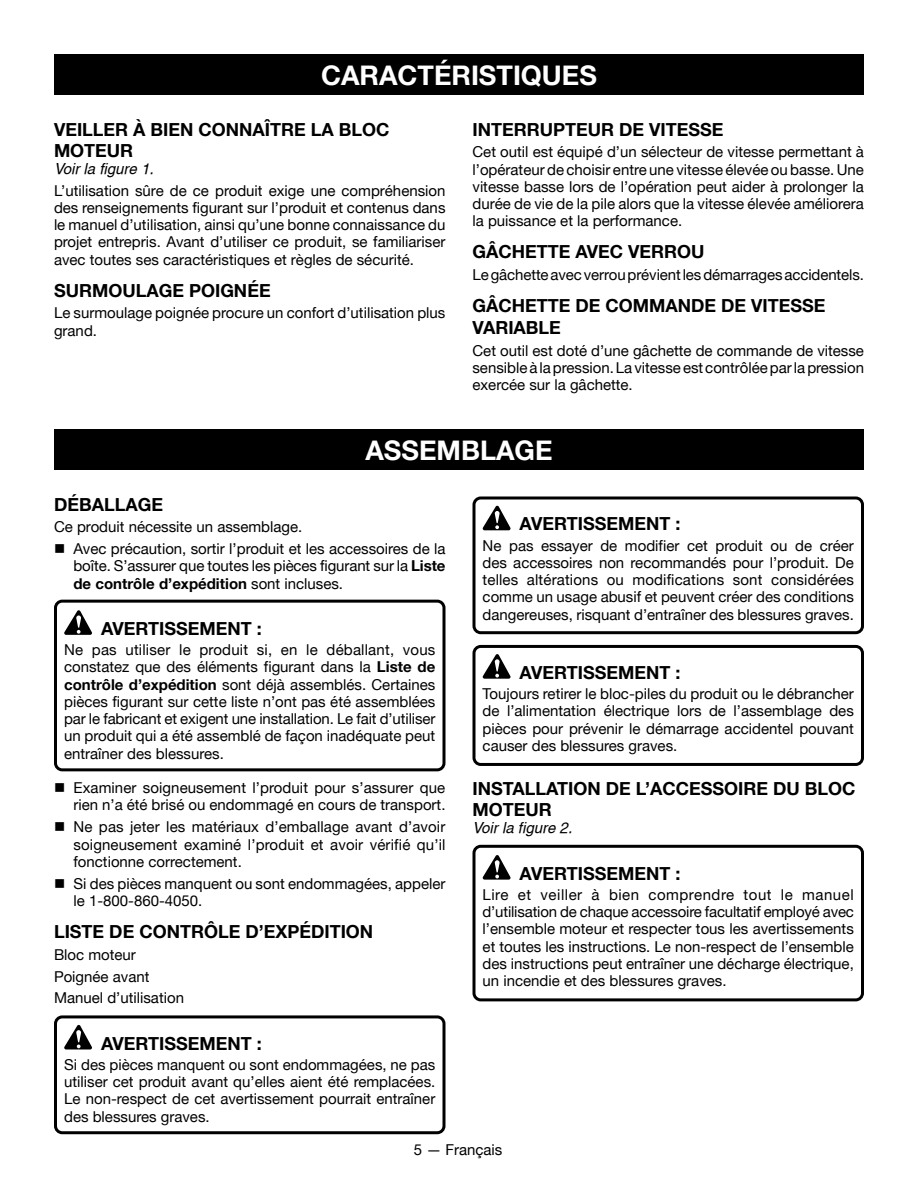
<style>
.page{position:relative;width:918px;height:1188px;background:#fff}
.page>*{position:absolute;margin:0;border:0;box-sizing:border-box;transform-origin:0 0}
.HEADING{font:700 27px "Helvetica Neue";color:#fff}
.Heading_2{font:700 18px/21.6px "Helvetica Neue";color:#000}
.Heading_2_w_figure{font:700 18px/21px "Helvetica Neue";color:#000}
.Warning{font:700 18px "Helvetica Neue";color:#000}
.Warning_Text{font:15px/17.2px "Helvetica Neue";color:#000;text-align:justify}
.Body_text{font:15px/17.2px "Helvetica Neue";color:#000;text-align:justify}
.bullets{font:15px/17.2px "Helvetica Neue";color:#000;text-align:justify}
.See_figure{font:italic 15px "Helvetica";color:#000}
.s1{font-weight:700}
</style>
<div class="page">
<svg style="left:64px;top:610px;width:28px;height:25px"></svg>
<svg style="left:64px;top:1025px;width:28px;height:24px"></svg>
<div style="left:54px;top:1015px;width:392px;height:119px;border:3px solid #000;border-radius:7px"></div>
<div style="left:54px;top:429px;width:810px;height:41px;background:#000"></div>
<div style="left:54px;top:600px;width:392px;height:171px;border:3px solid #000;border-radius:7px"></div>
<svg style="left:483px;top:506px;width:28px;height:24px"></svg>
<svg style="left:483px;top:654px;width:28px;height:25px"></svg>
<svg style="left:483px;top:855px;width:28px;height:25px"></svg>
<div style="left:54px;top:54px;width:810px;height:40px;background:#000"></div>
<div style="left:472px;top:645px;width:392px;height:121px;border:3px solid #000;border-radius:7px"></div>
<div style="left:472px;top:496px;width:392px;height:138px;border:3px solid #000;border-radius:7px"></div>
<div style="left:472px;top:845px;width:392px;height:156px;border:3px solid #000;border-radius:7px"></div>
<p class="HEADING" style="left:321px;top:58px;width:277px">CARACTÉRISTIQUES</p>
<p class="Heading_2_w_figure" style="left:54px;top:118px;width:337px">VEILLER À BIEN CONNAÎTRE LA BLOC<br>MOTEUR</p>
<p class="See_figure" style="left:54px;top:160px;width:101px">Voir la figure 1.</p>
<p class="Body_text" style="left:54px;top:181px;width:393px">L’utilisation sûre de ce produit exige une compréhension des renseignements figurant sur l’produit et contenus dans le manuel d’utilisation, ainsi qu’une bonne connaissance du projet entrepris. Avant d’utiliser ce produit, se familiariser avec toutes ses caractéristiques et règles de sécurité.</p>
<p class="Heading_2" style="left:54px;top:279px;width:218px">SURMOULAGE POIGNÉE</p>
<p class="Body_text" style="left:54px;top:304px;width:393px">Le surmoulage poignée procure un confort d’utilisation plus grand.</p>
<p class="Heading_2" style="left:472px;top:118px;width:252px">INTERRUPTEUR DE VITESSE</p>
<p class="Body_text" style="left:472px;top:143px;width:393px">Cet outil est équipé d’un sélecteur de vitesse permettant à l’opérateur de choisir entre une vitesse élevée ou basse. Une vitesse basse lors de l’opération peut aider à prolonger la durée de vie de la pile alors que la vitesse élevée améliorera la puissance et la performance.</p>
<p class="Heading_2" style="left:472px;top:241px;width:234px">GÂCHETTE AVEC VERROU</p>
<p class="Body_text" style="left:472px;top:266px;width:393px">Le gâchette avec verrou prévient les démarrages accidentels.</p>
<p class="Heading_2" style="left:472px;top:295px;width:355px">GÂCHETTE DE COMMANDE DE VITESSE<br>VARIABLE</p>
<p class="Body_text" style="left:472px;top:342px;width:393px">Cet outil est doté d’une gâchette de commande de vitesse sensible à la pression. La vitesse est contrôlée par la pression exercée sur la gâchette.</p>
<p class="HEADING" style="left:365px;top:433px;width:189px">ASSEMBLAGE</p>
<p class="Heading_2" style="left:54px;top:493px;width:111px">DÉBALLAGE</p>
<p class="Body_text" style="left:54px;top:518px;width:250px">Ce produit nécessite un assemblage.</p>
<p class="bullets" style="left:74px;top:540px;width:374px;text-indent:-20px">■ Avec précaution, sortir l’produit et les accessoires de la boîte. S’assurer que toutes les pièces figurant sur la <span class="s1">Liste de contrôle d’expédition</span> sont incluses.</p>
<p class="Warning" style="left:101px;top:617px;width:162px">AVERTISSEMENT :</p>
<p class="Warning_Text" style="left:64px;top:641px;width:373px">Ne pas utiliser le produit si, en le déballant, vous constatez que des éléments figurant dans la <span class="s1">Liste de contrôle d’expédition</span> sont déjà assemblés. Certaines pièces figurant sur cette liste n’ont pas été assemblées par le fabricant et exigent une installation. Le fait d’utiliser un produit qui a été assemblé de façon inadéquate peut entraîner des blessures.</p>
<p class="bullets" style="left:54px;top:779px;width:393px;text-align:right">■ Examiner soigneusement l’produit pour s’assurer que rien n’a été brisé ou endommagé en cours de transport.</p>
<p class="bullets" style="left:74px;top:818px;width:374px;text-indent:-20px">■ Ne pas jeter les matériaux d’emballage avant d’avoir soigneusement examiné l’produit et avoir vérifié qu’il fonctionne correctement.</p>
<p class="bullets" style="left:74px;top:874px;width:374px;text-indent:-20px">■ Si des pièces manquent ou sont endommagées, appeler le 1-800-860-4050.</p>
<p class="Heading_2" style="left:54px;top:920px;width:321px">LISTE DE CONTRÔLE D’EXPÉDITION</p>
<p class="Body_text" style="left:54px;top:946px;width:83px">Bloc moteur</p>
<p class="Body_text" style="left:54px;top:967px;width:97px">Poignée avant</p>
<p class="Body_text" style="left:54px;top:989px;width:132px">Manuel d’utilisation</p>
<p class="Warning" style="left:101px;top:1032px;width:162px">AVERTISSEMENT :</p>
<p class="Warning_Text" style="left:64px;top:1056px;width:373px">Si des pièces manquent ou sont endommagées, ne pas utiliser cet produit avant qu’elles aient été remplacées.<br>Le non-respect de cet avertissement pourrait entraîner des blessures graves.</p>
<p class="Warning" style="left:520px;top:513px;width:162px">AVERTISSEMENT :</p>
<p class="Warning_Text" style="left:483px;top:537px;width:373px">Ne pas essayer de modifier cet produit ou de créer des accessoires non recommandés pour l’produit. De telles altérations ou modifications sont considérées comme un usage abusif et peuvent créer des conditions dangereuses, risquant d’entraîner des blessures graves.</p>
<p class="Warning" style="left:520px;top:661px;width:162px">AVERTISSEMENT :</p>
<p class="Warning_Text" style="left:483px;top:685px;width:373px">Toujours retirer le bloc-piles du produit ou le débrancher de l’alimentation électrique lors de l’assemblage des pièces pour prévenir le démarrage accidentel pouvant causer des blessures graves.</p>
<p class="Heading_2_w_figure" style="left:472px;top:778px;width:385px">INSTALLATION DE L’ACCESSOIRE DU BLOC<br>MOTEUR</p>
<p class="See_figure" style="left:472px;top:819px;width:101px">Voir la figure 2.</p>
<p class="Warning" style="left:520px;top:862px;width:162px">AVERTISSEMENT :</p>
<p class="Warning_Text" style="left:483px;top:886px;width:373px">Lire et veiller à bien comprendre tout le manuel d’utilisation de chaque accessoire facultatif employé avec l’ensemble moteur et respecter tous les avertissements et toutes les instructions. Le non-respect de l’ensemble des instructions peut entraîner une décharge électrique, un incendie et des blessures graves.</p>
<p class="Warning_Text" style="left:414px;top:1141px;width:90px">5 — Français</p>
</div>
